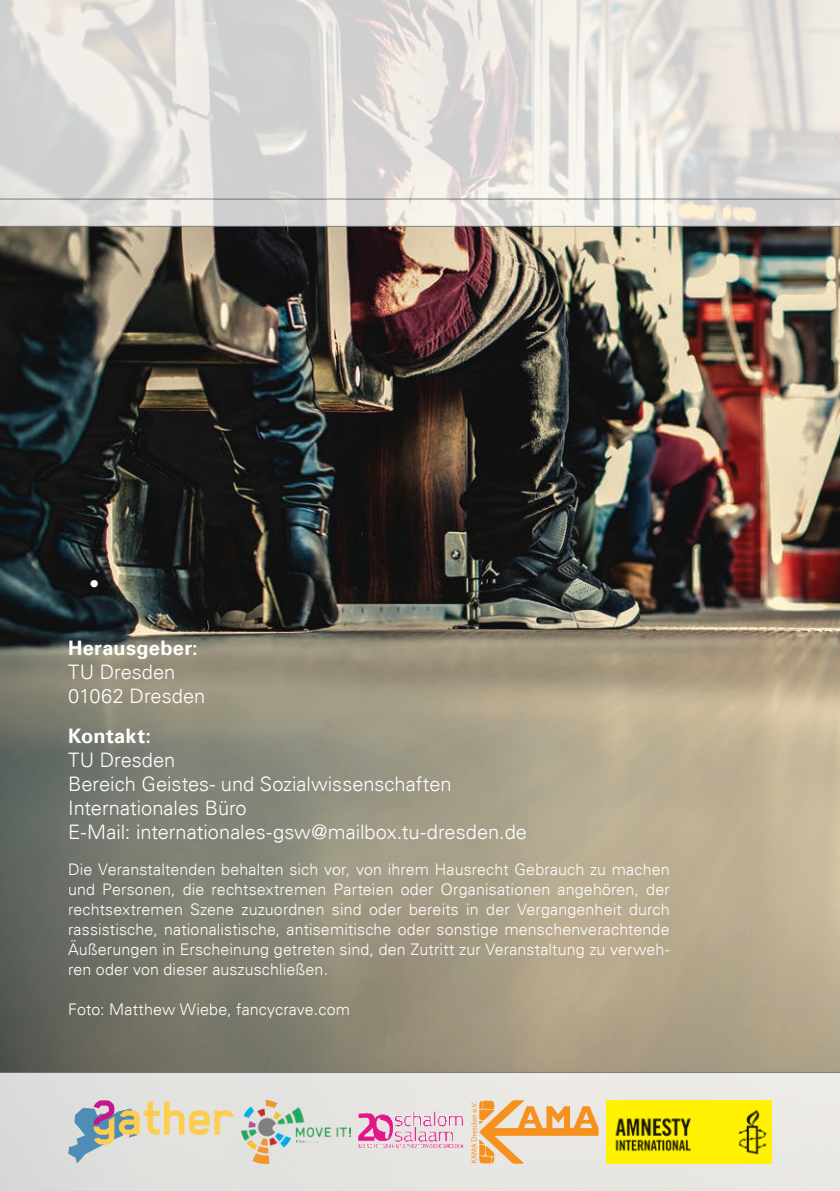
<style>
.page{position:relative;width:840px;height:1191px;background:#fff}
.page>*{position:absolute;margin:0;border:0;box-sizing:border-box;transform-origin:0 0}
.t1{font:300 20px/24px "Univers";color:#fff}
.t2{font:700 20px "Univers";letter-spacing:.015em;color:#fff}
.t3{font:300 16px/20px "Univers";letter-spacing:.01em;color:#fff;text-align:justify}
</style>
<div class="page">
<img style="left:0;top:227px;width:839px;height:845px">
<svg style="left:0;top:0;width:839px;height:198px;background:#e0ddda"></svg>
<svg style="left:0;top:198px;width:839px;height:29px;background:#dad8d4"></svg>
<svg style="left:0;top:1072px;width:839px;height:119px;background:#e3e2de"></svg>
<svg style="left:68px;top:1100px;width:165px;height:63px;background:#d1cdbd"></svg>
<img style="left:358px;top:1110px;width:104px;height:37px">
<img style="left:241px;top:1100px;width:109px;height:63px">
<svg style="left:471px;top:1100px;width:127px;height:63px;background:#eec699"></svg>
<img style="left:606px;top:1100px;width:165px;height:63px">
<p class="t2" style="left:91px;top:572px;width:8px">•</p>
<p class="t2" style="left:68px;top:636px;width:131px">Herausgeber:</p>
<p class="t1" style="left:68px;top:660px;width:139px">TU Dresden<br>01062 Dresden</p>
<p class="t2" style="left:68px;top:724px;width:84px">Kontakt:</p>
<p class="t1" style="left:68px;top:748px;width:460px">TU Dresden<br>Bereich Geistes- und Sozialwissenschaften Internationales Büro<br>E-Mail: internationales-gsw@mailbox.tu-dresden.de</p>
<p class="t3" style="left:68px;top:859px;width:602px">Die Veranstaltenden behalten sich vor, von ihrem Hausrecht Gebrauch zu machen und Personen, die rechtsextremen Parteien oder Organisationen angehören, der rechtsextremen Szene zuzuordnen sind oder bereits in der Vergangenheit durch rassistische, nationalistische, antisemitische oder sonstige menschenverachtende Äußerungen in Erscheinung getreten sind, den Zutritt zur Veranstaltung zu verweh&shy;ren oder von dieser auszuschließen.</p>
<p class="t3" style="left:68px;top:999px;width:283px">Foto: Matthew Wiebe, fancycrave.com</p>
</div>
